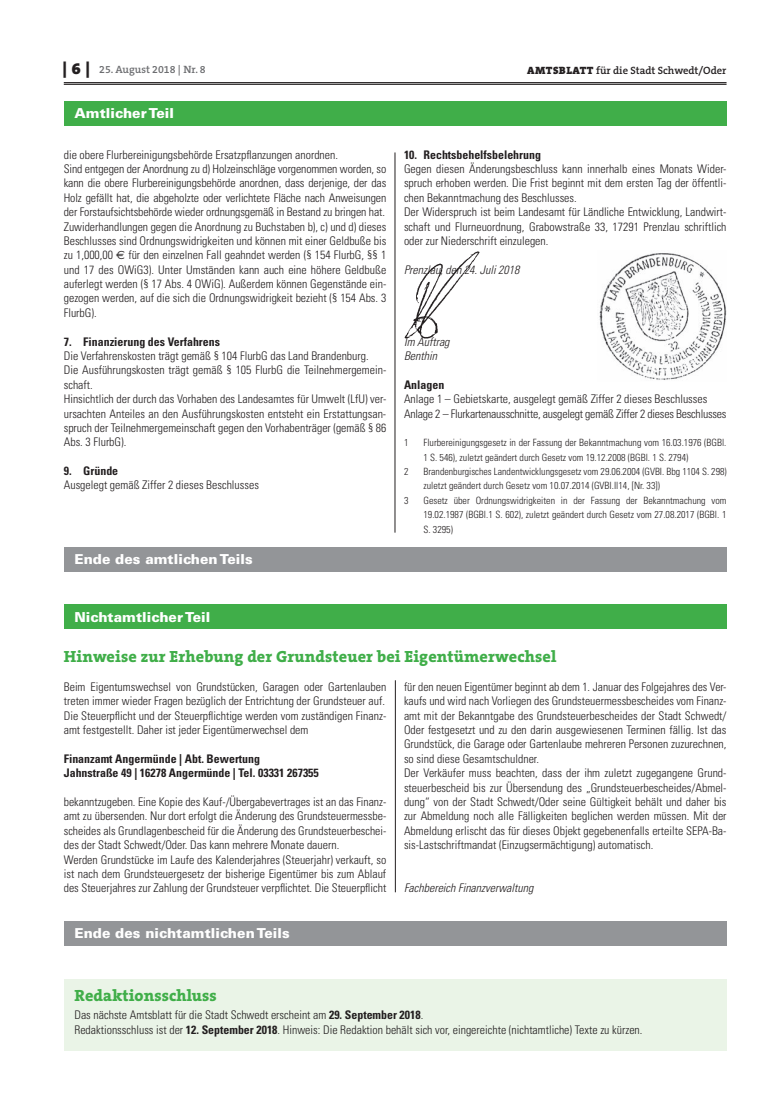
<style>
.page{position:relative;width:762px;height:1117px;background:#fff}
.page>*{position:absolute;margin:0;border:0;box-sizing:border-box;transform-origin:0 0}
.t1{font:800 16.25px "The Serif B W8";letter-spacing:.01em;color:#40ae49}
.t2{font:900 13.75px "Univers";letter-spacing:.005em;color:#fff}
.t3{font:300 condensed 11.88px/14.4px "Univers";color:#231f20}
.t4{font:700 condensed 11.88px/14.4px "Univers";color:#231f20}
.t5{font:300 condensed 11.88px/14.4px "Univers";letter-spacing:-.02em;color:#231f20}
.t6{font:italic 300 condensed 11.88px/14.4px "Univers";color:#231f20}
.t7{font:600 10.62px "The Serif B W6";color:#231f20}
.t8{font:600 10.62px "The Serif B W6";color:#6c6d70}
.t9{font:300 condensed 10px/14.4px "Univers";color:#231f20}
.s1{font-family:"The Serif B W9";font-weight:900;font-size:16.25px;color:#231f20}
.s2{font-family:"The Serif B W9";font-weight:900}
.s3{font-family:"Euro Sans Std";font-weight:400;font-stretch:normal}
.s4{font-weight:700}
</style>
<div class="page">
<hr style="left:64px;top:82px;width:662px;height:1px;background:#231f20">
<hr style="left:64px;top:84px;width:662px;height:1px;background:#231f20">
<div style="left:64px;top:101px;width:662px;height:25px;background:#40ae49"></div>
<img style="left:404px;top:251px;width:76px;height:88px">
<img style="left:599px;top:253px;width:127px;height:127px">
<hr style="left:395px;top:152px;width:1px;height:380px;background:#231f20">
<div style="left:64px;top:547px;width:662px;height:24px;background:#939598"></div>
<div style="left:64px;top:604px;width:662px;height:25px;background:#40ae49"></div>
<hr style="left:395px;top:680px;width:1px;height:212px;background:#231f20">
<div style="left:64px;top:978px;width:662px;height:72px;background:#eaf4e7"></div>
<div style="left:64px;top:920px;width:662px;height:25px;background:#939598"></div>
<p class="t8" style="left:63px;top:63px;width:145px"><span class="s1">| 6 |</span> 25. August 2018 | Nr. 8</p>
<p class="t7" style="left:527px;top:63px;width:201px"><span class="s2">AMTSBLATT</span> für die Stadt Schwedt/Oder</p>
<p class="t2" style="left:74px;top:104px;width:101px">Amtlicher Teil</p>
<p class="t3" style="left:64px;top:147px;width:324px">die obere Flurbereinigungsbehörde Ersatzpflanzungen anordnen.<br>Sind entgegen der Anordnung zu d) Holzeinschläge vorgenommen worden, so kann die obere Flurbereinigungsbehörde anordnen, dass derjenige, der das Holz gefällt hat, die abgeholzte oder verlichtete Fläche nach Anweisungen der Forstaufsichtsbehörde wieder ordnungsgemäß in Bestand zu bringen hat.<br>Zuwiderhandlungen gegen die Anordnung zu Buchstaben b), c) und d) dieses Beschlusses sind Ordnungswidrigkeiten und können mit einer Geldbuße bis zu 1,000,00 <span class="s3">€</span> für den einzelnen Fall geahndet werden (§ 154 FlurbG, §§ 1 und 17 des OWiG3). Unter Umständen kann auch eine höhere Geldbuße auferlegt werden (§ 17 Abs. 4 OWiG). Außerdem können Gegenstände ein&shy;gezogen werden, auf die sich die Ordnungswidrigkeit bezieht (§ 154 Abs. 3<br>FlurbG).</p>
<p class="t4" style="left:64px;top:334px;width:158px">7. Finanzierung des Verfahrens</p>
<p class="t3" style="left:64px;top:348px;width:324px">Die Verfahrenskosten trägt gemäß § 104 FlurbG das Land Brandenburg.<br>Die Ausführungskosten trägt gemäß § 105 FlurbG die Teilnehmergemein&shy;schaft.<br>Hinsichtlich der durch das Vorhaben des Landesamtes für Umwelt (LfU) ver&shy;ursachten Anteiles an den Ausführungskosten entsteht ein Erstattungsan&shy;spruch der Teilnehmergemeinschaft gegen den Vorhabenträger (gemäß § 86<br>Abs. 3 FlurbG).</p>
<p class="t4" style="left:64px;top:463px;width:56px">9. Gründe</p>
<p class="t3" style="left:64px;top:478px;width:197px">Ausgelegt gemäß Ziffer 2 dieses Beschlusses</p>
<p class="t2" style="left:74px;top:550px;width:180px">Ende des amtlichen Teils</p>
<p class="t4" style="left:404px;top:147px;width:138px">10. Rechtsbehelfsbelehrung</p>
<p class="t3" style="left:404px;top:162px;width:324px">Gegen diesen Änderungsbeschluss kann innerhalb eines Monats Wider&shy;spruch erhoben werden. Die Frist beginnt mit dem ersten Tag der öffentli&shy;chen Bekanntmachung des Beschlusses.<br>Der Widerspruch ist beim Landesamt für Ländliche Entwicklung, Landwirt&shy;schaft und Flurneuordnung, Grabowstraße 33, 17291 Prenzlau schriftlich oder zur Niederschrift einzulegen.</p>
<p class="t6" style="left:404px;top:262px;width:117px">Prenzlau, den 24. Juli 2018</p>
<p class="t6" style="left:404px;top:334px;width:47px">Im Auftrag<br>Benthin</p>
<p class="t4" style="left:404px;top:377px;width:42px">Anlagen</p>
<p class="t5" style="left:404px;top:392px;width:324px">Anlage 1 – Gebietskarte, ausgelegt gemäß Ziffer 2 dieses Beschlusses<br>Anlage 2 – Flurkartenausschnitte, ausgelegt gemäß Ziffer 2 dieses Beschlusses</p>
<p class="t9" style="left:404px;top:435px;width:6px">1</p>
<p class="t9" style="left:423px;top:435px;width:304px">Flurbereinigungsgesetz in der Fassung der Bekanntmachung vom 16.03.1976 (BGBl.<br>1 S. 546), zuletzt geändert durch Gesetz vom 19.12.2008 (BGBl. 1 S. 2794)</p>
<p class="t9" style="left:404px;top:464px;width:6px">2</p>
<p class="t9" style="left:423px;top:464px;width:305px">Brandenburgisches Landentwicklungsgesetz vom 29.06.2004 (GVBI. Bbg 1104 S. 298) zuletzt geändert durch Gesetz vom 10.07.2014 (GVBI.Il14, [Nr. 33])</p>
<p class="t9" style="left:404px;top:493px;width:6px">3</p>
<p class="t9" style="left:423px;top:493px;width:304px;text-align:justify">Gesetz über Ordnungswidrigkeiten in der Fassung der Bekanntmachung vom 19.02.1987 (BGBl.1 S. 602), zuletzt geändert durch Gesetz vom 27.08.2017 (BGBl. 1<br>S. 3295)</p>
<p class="t2" style="left:74px;top:608px;width:138px">Nichtamtlicher Teil</p>
<h1 class="t1" style="left:64px;top:645px;width:494px">Hinweise zur Erhebung der Grundsteuer bei Eigentümerwechsel</h1>
<p class="t3" style="left:64px;top:679px;width:324px;text-align:justify">Beim Eigentumswechsel von Grundstücken, Garagen oder Gartenlauben treten immer wieder Fragen bezüglich der Entrichtung der Grundsteuer auf.<br>Die Steuerpflicht und der Steuerpflichtige werden vom zuständigen Finanz&shy;amt festgestellt. Daher ist jeder Eigentümerwechsel dem</p>
<p class="t4" style="left:64px;top:751px;width:256px">Finanzamt Angermünde | Abt. Bewertung<br>Jahnstraße 49 | 16278 Angermünde | Tel. 03331 267355</p>
<p class="t3" style="left:64px;top:794px;width:324px">bekanntzugeben. Eine Kopie des Kauf-/Übergabevertrages ist an das Finanz&shy;amt zu übersenden. Nur dort erfolgt die Änderung des Grundsteuermessbe&shy;scheides als Grundlagenbescheid für die Änderung des Grundsteuerbeschei&shy;des der Stadt Schwedt/Oder. Das kann mehrere Monate dauern.<br>Werden Grundstücke im Laufe des Kalenderjahres (Steuerjahr) verkauft, so ist nach dem Grundsteuergesetz der bisherige Eigentümer bis zum Ablauf des Steuerjahres zur Zahlung der Grundsteuer verpflichtet. Die Steuerpflicht</p>
<p class="t3" style="left:404px;top:679px;width:324px">für den neuen Eigentümer beginnt ab dem 1. Januar des Folgejahres des Ver&shy;kaufs und wird nach Vorliegen des Grundsteuermessbescheides vom Finanz&shy;amt mit der Bekanntgabe des Grundsteuerbescheides der Stadt Schwedt/ Oder festgesetzt und zu den darin ausgewiesenen Terminen fällig. Ist das Grundstück, die Garage oder Gartenlaube mehreren Personen zuzurechnen, so sind diese Gesamtschuldner.<br>Der Verkäufer muss beachten, dass der ihm zuletzt zugegangene Grund&shy;steuerbescheid bis zur Übersendung des „Grundsteuerbescheides/Abmel&shy;dung“ von der Stadt Schwedt/Oder seine Gültigkeit behält und daher bis zur Abmeldung noch alle Fälligkeiten beglichen werden müssen. Mit der Abmeldung erlischt das für dieses Objekt gegebenenfalls erteilte SEPA-Ba&shy;sis-Lastschriftmandat (Einzugsermächtigung) automatisch.</p>
<p class="t6" style="left:404px;top:880px;width:131px">Fachbereich Finanzverwaltung</p>
<p class="t2" style="left:74px;top:924px;width:217px">Ende des nichtamtlichen Teils</p>
<h1 class="t1" style="left:74px;top:983px;width:144px">Redaktionsschluss</h1>
<p class="t3" style="left:74px;top:1007px;width:570px">Das nächste Amtsblatt für die Stadt Schwedt erscheint am <span class="s4">29. September 2018</span>.<br>Redaktionsschluss ist der <span class="s4">12. September 2018</span>. Hinweis: Die Redaktion behält sich vor, eingereichte (nichtamtliche) Texte zu kürzen.</p>
</div>
